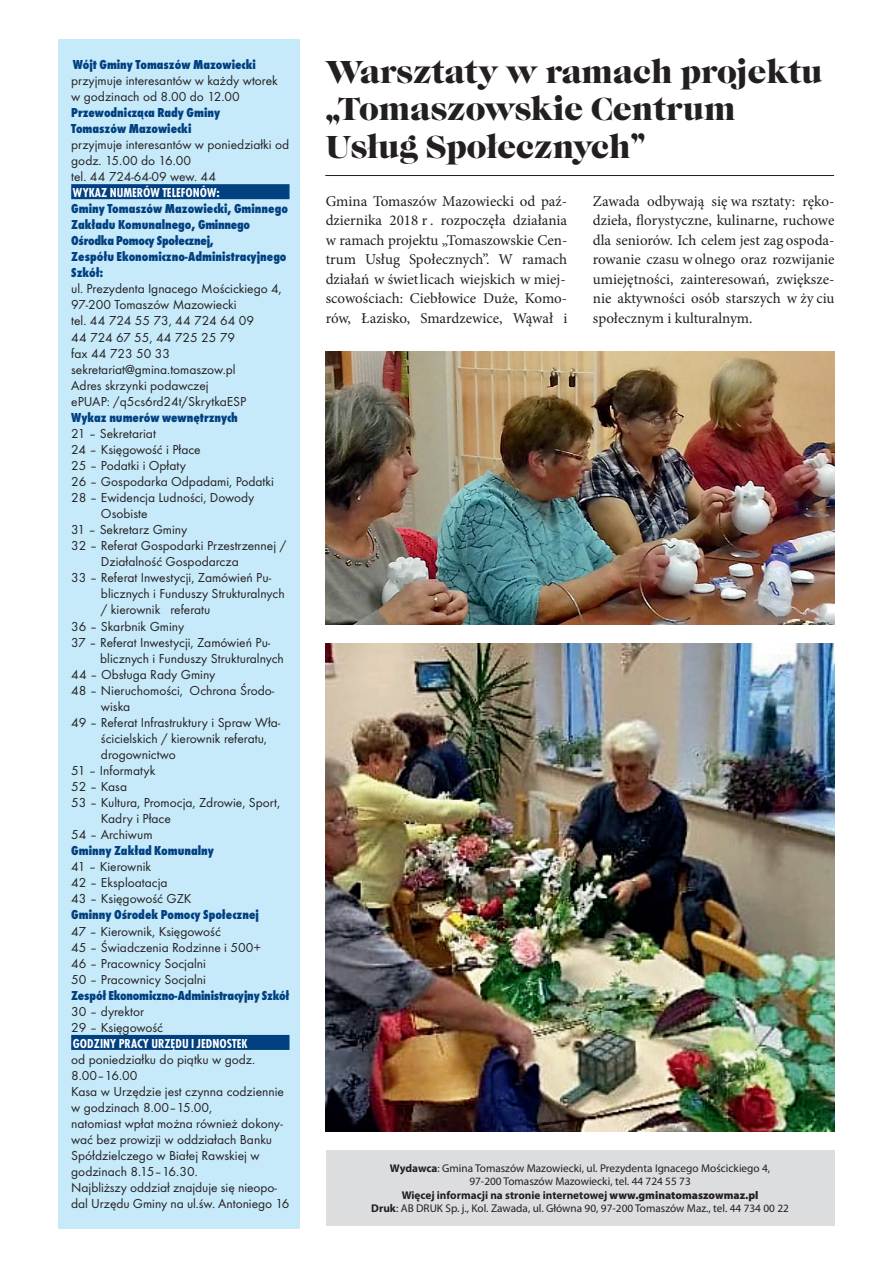
<style>
.page{position:relative;width:893px;height:1263px;background:#fff}
.page>*{position:absolute;margin:0;border:0;box-sizing:border-box;transform-origin:0 0}
.t1{font:33px/37.5px "Caslon Gra DCE";color:#231f20}
.t2{font:15px/19.5px "Minion Pro";color:#231f20;text-align:justify}
.t3{font:13.5px/16px "Futura TCE";color:#231f20}
.t4{font:13.5px/16px "Futura TCE Extr Bold Cond";color:#014081}
.t5{font:700 condensed 13.5px "Futura TCE";color:#fff}
.t6{font:11.25px/13.5px "Myriad Pro";color:#231f20;text-align:center}
.s1{font-weight:700}
.s2{font-weight:900}
</style>
<div class="page">
<div style="left:58px;top:39px;width:242px;height:1190px;background:#c6eafa"></div>
<div style="left:326px;top:1151px;width:508px;height:75px;background:#dcdddf"></div>
<div style="left:71px;top:184px;width:218px;height:15px;background:#014081"></div>
<div style="left:71px;top:1035px;width:218px;height:15px;background:#014081"></div>
<img style="left:326px;top:351px;width:508px;height:273px">
<img style="left:326px;top:643px;width:509px;height:488px">
<hr style="left:325px;top:175px;width:509px;height:1px;background:#231f20">
<p class="t4" style="left:73px;top:56px;width:184px">Wójt Gminy Tomaszów Mazowiecki</p>
<p class="t3" style="left:71px;top:72px;width:208px">przyjmuje interesantów w każdy wtorek w godzinach od 8.00 do 12.00</p>
<p class="t4" style="left:71px;top:104px;width:151px">Przewodnicząca Rady Gminy<br>Tomaszów Mazowiecki</p>
<p class="t3" style="left:71px;top:136px;width:219px">przyjmuje interesantów w poniedziałki od godz. 15.00 do 16.00<br>tel. 44 724-64-09 wew. 44</p>
<p class="t5" style="left:73px;top:185px;width:148px">WYKAZ NUMERÓW TELEFONÓW:</p>
<p class="t4" style="left:71px;top:201px;width:218px">Gminy Tomaszów Mazowiecki, Gminnego<br>Zakładu Komunalnego, Gminnego<br>Ośrodka Pomocy Społecznej,<br>Zespółu Ekonomiczno-Administracyjnego<br>Szkół:</p>
<p class="t3" style="left:71px;top:281px;width:212px">ul. Prezydenta Ignacego Mościckiego 4,<br>97-200 Tomaszów Mazowiecki<br>tel. 44 724 55 73, 44 724 64 09<br>44 724 67 55, 44 725 25 79<br>fax 44 723 50 33 sekretariat@gmina.tomaszow.pl<br>Adres skrzynki podawczej<br>ePUAP: /q5cs6rd24t/SkrytkaESP</p>
<p class="t4" style="left:71px;top:409px;width:168px">Wykaz numerów wewnętrznych</p>
<p class="t3" style="left:71px;top:425px;width:86px">21 – Sekretariat</p>
<p class="t3" style="left:71px;top:441px;width:131px">24 – Księgowość i Płace</p>
<p class="t3" style="left:71px;top:457px;width:116px">25 – Podatki i Opłaty</p>
<p class="t3" style="left:71px;top:473px;width:204px">26 – Gospodarka Odpadami, Podatki</p>
<p class="t3" style="left:71px;top:489px;width:185px">28 – Ewidencja Ludności, Dowody</p>
<p class="t3" style="left:101px;top:505px;width:48px">Osobiste</p>
<p class="t3" style="left:71px;top:522px;width:118px">31 – Sekretarz Gminy</p>
<p class="t3" style="left:71px;top:538px;width:216px">32 – Referat Gospodarki Przestrzennej /</p>
<p class="t3" style="left:101px;top:554px;width:139px">Działalność Gospodarcza</p>
<p class="t3" style="left:71px;top:570px;width:201px">33 – Referat Inwestycji, Zamówień Pu-</p>
<p class="t3" style="left:101px;top:586px;width:185px">blicznych i Funduszy Strukturalnych</p>
<p class="t3" style="left:101px;top:602px;width:111px">/ kierownik referatu</p>
<p class="t3" style="left:71px;top:618px;width:114px">36 – Skarbnik Gminy</p>
<p class="t3" style="left:71px;top:634px;width:201px">37 – Referat Inwestycji, Zamówień Pu-</p>
<p class="t3" style="left:100px;top:650px;width:185px">blicznych i Funduszy Strukturalnych</p>
<p class="t3" style="left:71px;top:666px;width:146px">44 – Obsługa Rady Gminy</p>
<p class="t3" style="left:71px;top:682px;width:205px">48 – Nieruchomości, Ochrona Środo-</p>
<p class="t3" style="left:101px;top:698px;width:31px">wiska</p>
<p class="t3" style="left:71px;top:714px;width:211px">49 – Referat Infrastruktury i Spraw Wła-</p>
<p class="t3" style="left:101px;top:730px;width:168px">ścicielskich / kierownik referatu,</p>
<p class="t3" style="left:101px;top:746px;width:76px">drogownictwo</p>
<p class="t3" style="left:71px;top:762px;width:86px">51 – Informatyk</p>
<p class="t3" style="left:71px;top:778px;width:57px">52 – Kasa</p>
<p class="t3" style="left:71px;top:794px;width:210px">53 – Kultura, Promocja, Zdrowie, Sport,</p>
<p class="t3" style="left:101px;top:810px;width:72px">Kadry i Płace</p>
<p class="t3" style="left:71px;top:826px;width:83px">54 – Archiwum</p>
<p class="t4" style="left:71px;top:843px;width:144px">Gminny Zakład Komunalny</p>
<p class="t3" style="left:71px;top:859px;width:122px">41 – Kierownik<br>42 – Eksploatacja<br>43 – Księgowość GZK</p>
<p class="t4" style="left:71px;top:907px;width:189px">Gminny Ośrodek Pomocy Społecznej</p>
<p class="t3" style="left:71px;top:923px;width:191px">47 – Kierownik, Księgowość<br>45 – Świadczenia Rodzinne i 500+<br>46 – Pracownicy Socjalni<br>50 – Pracownicy Socjalni</p>
<p class="t4" style="left:71px;top:987px;width:220px">Zespół Ekonomiczno-Administracyjny Szkół</p>
<p class="t3" style="left:71px;top:1003px;width:93px">30 – dyrektor<br>29 – Księgowość</p>
<p class="t5" style="left:73px;top:1035px;width:176px">GODZINY PRACY URZĘDU I JEDNOSTEK</p>
<p class="t3" style="left:71px;top:1051px;width:220px">od poniedziałku do piątku w godz.<br>8.00–16.00<br>Kasa w Urzędzie jest czynna codziennie w godzinach 8.00–15.00,<br>natomiast wpłat można również dokony&shy;wać bez prowizji w oddziałach Banku<br>Spółdzielczego w Białej Rawskiej w godzinach 8.15–16.30.<br>Najbliższy oddział znajduje się nieopo&shy;dal Urzędu Gminy na ul.św. Antoniego 16</p>
<h1 class="t1" style="left:326px;top:54px;width:498px">Warsztaty w ramach projektu „Tomaszowskie Centrum<br>Usług Społecznych”</h1>
<p class="t2" style="left:593px;top:191px;width:243px">Zawada odbywają się wa rsztaty: ręko&shy;dzieła, florystyczne, kulinarne, ruchowe dla seniorów. Ich celem jest zag ospoda&shy;rowanie czasu w olnego oraz rozwijanie umiejętności, zainteresowań, zwiększe&shy;nie aktywności osób starszych w ży ciu społecznym i kulturalnym.</p>
<p class="t2" style="left:326px;top:191px;width:243px">Gmina Tomaszów Mazowiecki od paź&shy;dziernika 2018 r . rozpoczęła działania w ramach projektu „Tomaszowskie Cen&shy;trum Usług Społecznych”. W ramach działań w świetlicach wiejskich w miej&shy;scowościach: Ciebłowice Duże, Komo&shy;rów, Łazisko, Smardzewice, Wąwał i</p>
<p class="t6" style="left:371px;top:1161px;width:419px"><span class="s1">Wydawca</span>: Gmina Tomaszów Mazowiecki, ul. Prezydenta Ignacego Mościckiego 4,<br>97-200 Tomaszów Mazowiecki, tel. 44 724 55 73<br><span class="s1">Więcej informacji na stronie internetowej</span> <span class="s2">www.gminatomaszowmaz.pl<br></span><span class="s1">Druk</span>: AB DRUK Sp. j., Kol. Zawada, ul. Główna 90, 97-200 Tomaszów Maz., tel. 44 734 00 22</p>
</div>
